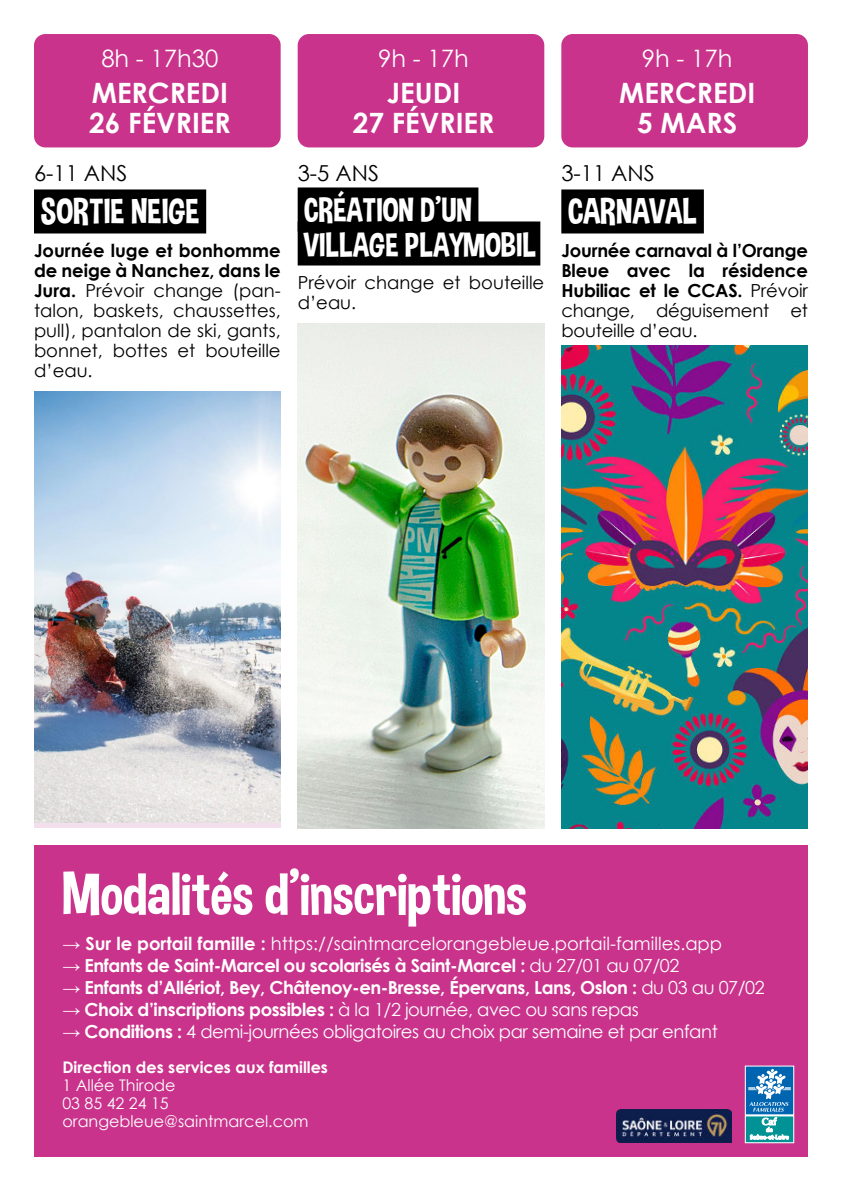
<style>
.page{position:relative;width:842px;height:1191px;background:#fff}
.page>*{position:absolute;margin:0;border:0;box-sizing:border-box;transform-origin:0 0}
.t1{font:60px "Dimbo";color:#fff}
.t2{font:36px "Dimbo";color:#fff}
.t3{font:34px/34px "Dimbo";color:#fff}
.t4{font:700 28px/30px "Century Gothic";color:#fff;text-align:center}
.t5{font:24px "Century Gothic";color:#fff}
.t6{font:22px "Century Gothic";color:#000}
.t7{font:700 18px "Century Gothic";letter-spacing:-.025em;color:#fff}
.t8{font:18px/20px "Century Gothic";color:#000;text-align:justify}
.t9{font:700 18px/20px "Century Gothic";letter-spacing:-.01em;color:#000;text-align:justify}
.t10{font:18px "Century Gothic";color:#fff}
.t11{font:18px "Century Gothic";letter-spacing:-.025em;color:#fff}
.t12{font:16px/18px "Century Gothic";color:#fff}
.t13{font:700 16px "Century Gothic";color:#fff}
.s1{font-weight:700}
.s2{font-weight:400}
</style>
<div class="page">
<div style="left:34px;top:189px;width:172px;height:44px;background:#000"></div>
<div style="left:298px;top:187px;width:180px;height:44px;background:#000"></div>
<div style="left:298px;top:221px;width:242px;height:44px;background:#000"></div>
<div style="left:561px;top:189px;width:143px;height:44px;background:#000"></div>
<div style="left:34px;top:845px;width:774px;height:312px;background:#c9338b"></div>
<img style="left:617px;top:1109px;width:114px;height:33px">
<div style="left:745px;top:1066px;width:49px;height:48px;background:#0065b1"></div>
<svg style="left:745px;top:1069px;width:49px;height:73px"></svg>
<img style="left:34px;top:391px;width:247px;height:431px">
<img style="left:298px;top:323px;width:246px;height:505px">
<img style="left:561px;top:346px;width:247px;height:482px">
<div style="left:34px;top:34px;width:247px;height:113px;background:#c9338b;border-radius:11px"></div>
<div style="left:298px;top:34px;width:246px;height:113px;background:#c9338b;border-radius:11px"></div>
<div style="left:561px;top:34px;width:247px;height:113px;background:#c9338b;border-radius:11px"></div>
<h3 class="t5" style="left:101px;top:48px;width:119px">8h - 17h30</h3>
<h3 class="t4" style="left:89px;top:76px;width:143px;text-align:left">MERCREDI<br>26 FÉVRIER</h3>
<p class="t6" style="left:34px;top:164px;width:95px">6-11 ANS</p>
<h2 class="t2" style="left:41px;top:191px;width:161px">SORTIE NEIGE</h2>
<p class="t8" style="left:34px;top:242px;width:248px"><span class="s1">Journée luge et bonhomme de neige à Nanchez, dans le Jura.</span> Prévoir change (pan&shy;talon, baskets, chaussettes, pull), pantalon de ski, gants, bonnet, bottes et bouteille d’eau.</p>
<h3 class="t5" style="left:378px;top:48px;width:92px">9h - 17h</h3>
<h3 class="t4" style="left:353px;top:76px;width:143px">JEUDI<br>27 FÉVRIER</h3>
<p class="t6" style="left:298px;top:164px;width:83px">3-5 ANS</p>
<h3 class="t3" style="left:304px;top:193px;width:234px">CRÉATION D’UN<br>VILLAGE PLAYMOBIL</h3>
<p class="t8" style="left:298px;top:274px;width:248px">Prévoir change et bouteille d’eau.</p>
<h3 class="t5" style="left:642px;top:48px;width:92px">9h - 17h</h3>
<h3 class="t4" style="left:619px;top:76px;width:138px">MERCREDI<br>5 MARS</h3>
<p class="t6" style="left:561px;top:164px;width:95px">3-11 ANS</p>
<h2 class="t2" style="left:568px;top:191px;width:131px">CARNAVAL</h2>
<p class="t9" style="left:561px;top:241px;width:248px">Journée carnaval à l’Orange Bleue avec la résidence Hubiliac et le CCAS. <span class="s2">Prévoir change, déguisement et bouteille d’eau.</span></p>
<h1 class="t1" style="left:62px;top:859px;width:466px">Modalités d’inscriptions</h1>
<p class="t10" style="left:62px;top:935px;width:661px"><span class="s1">→ Sur le portail famille :</span> https://saintmarcelorangebleue.portail-familles.app</p>
<p class="t7" style="left:62px;top:951px;width:618px">→ Enfants de Saint-Marcel ou scolarisés à Saint-Marcel : <span class="s2">du 27/01 au 07/02</span></p>
<p class="t7" style="left:62px;top:973px;width:704px">→ Enfants d’Allériot, Bey, Châtenoy-en-Bresse, Épervans, Lans, Oslon : <span class="s2">du 03 au 07/02</span></p>
<p class="t7" style="left:62px;top:995px;width:578px">→ Choix d’inscriptions possibles : <span class="s2">à la 1/2 journée, avec ou sans repas</span></p>
<p class="t11" style="left:62px;top:1023px;width:657px"><span class="s1">→ Conditions :</span> 4 demi-journées obligatoires au choix par semaine et par enfant</p>
<p class="t13" style="left:62px;top:1059px;width:267px">Direction des services aux familles</p>
<p class="t12" style="left:62px;top:1077px;width:248px">1 Allée Thirode<br>03 85 42 24 15 orangebleue@saintmarcel.com</p>
</div>
